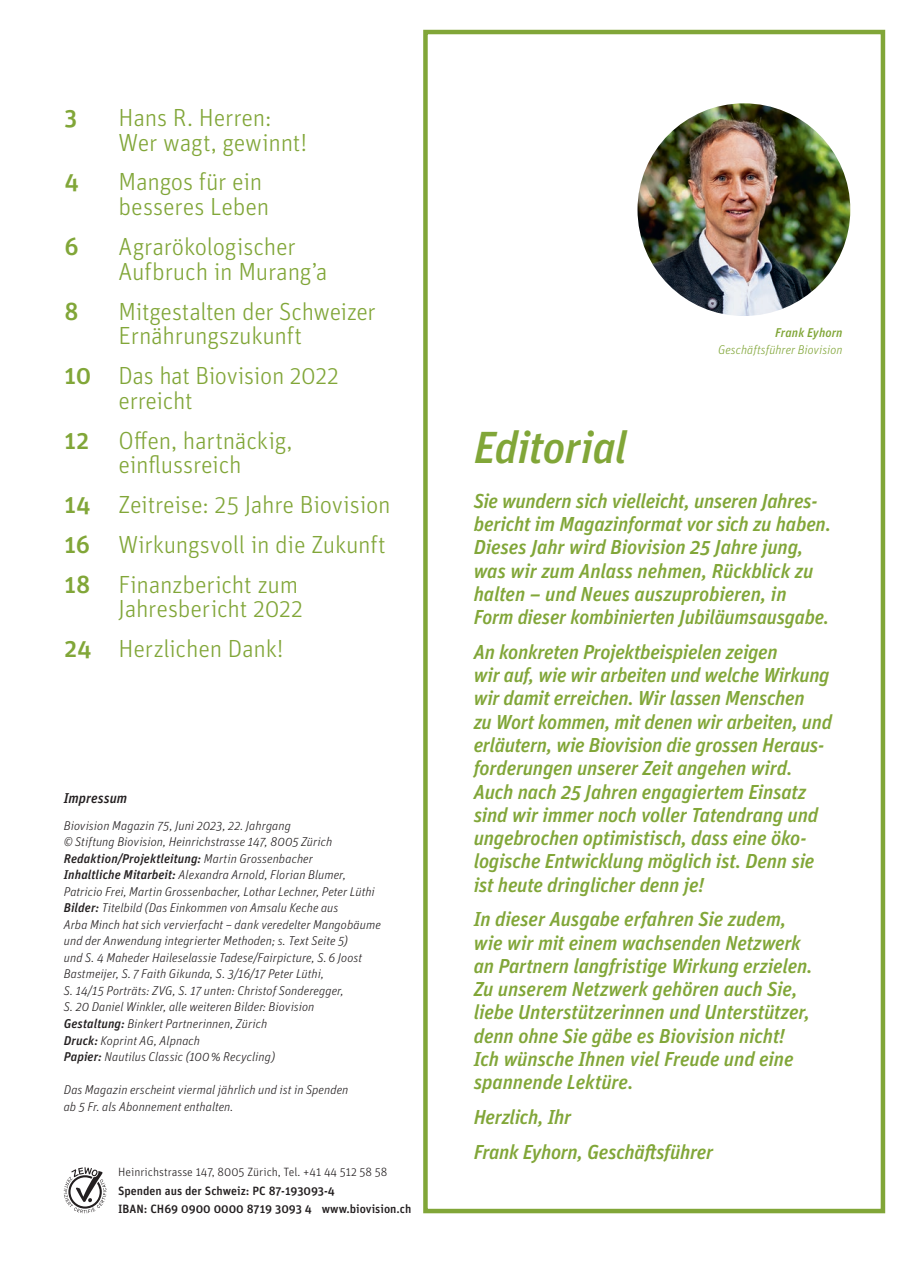
<style>
.page{position:relative;width:915px;height:1276px;background:#fff}
.page>*{position:absolute;margin:0;border:0;box-sizing:border-box;transform-origin:0 0}
.t1{font:italic 500 45px "Unit OT";letter-spacing:-.015em;color:#81a638}
.t2{font:300 24.75px/24.8px "Unit OT";letter-spacing:-.01em;color:#81a638}
.t3{font:500 24.75px "Unit OT";color:#81a638}
.t4{font:italic 500 20.25px/23.2px "Unit OT";letter-spacing:-.01em;color:#81a638}
.t5{font:italic 500 14.25px "Unit OT";letter-spacing:.005em;color:#231f20}
.t6{font:italic 300 12.75px/16.5px "Unit OT";color:#231f20}
.t7{font:italic 300 12.75px "Unit OT";color:#81a638}
.t8{font:italic 500 12.75px "Unit OT";letter-spacing:.005em;color:#81a638}
.t9{font:500 12px/18.1px "Unit OT";color:#231f20}
.t10{font:300 12px "Unit OT";color:#231f20}
.s1{font-weight:500}
</style>
<div class="page">
<svg style="left:64px;top:1167px;width:42px;height:46px"></svg>
<div style="left:423px;top:30px;width:461px;height:1183px;border:4px solid #81a638"></div>
<hr style="left:914px;top:0;width:1px;height:1276px;background:#5fa6c1">
<img style="left:637px;top:103px;width:213px;height:213px;border-radius:106px">
<p class="t3" style="left:64px;top:102px;width:14px">3</p>
<p class="t2" style="left:118px;top:105px;width:190px">Hans R. Herren:<br>Wer wagt, gewinnt!</p>
<p class="t3" style="left:64px;top:167px;width:16px">4</p>
<p class="t2" style="left:118px;top:170px;width:152px">Mangos für ein besseres Leben</p>
<p class="t3" style="left:64px;top:231px;width:16px">6</p>
<p class="t2" style="left:118px;top:234px;width:210px">Agrarökologischer<br>Aufbruch in Murang’a</p>
<p class="t3" style="left:64px;top:296px;width:16px">8</p>
<p class="t2" style="left:118px;top:299px;width:259px">Mitgestalten der Schweizer<br>Ernährungszukunft</p>
<p class="t2" style="left:118px;top:363px;width:222px;text-indent:-54px"><span class="s1">10</span> Das hat Biovision 2022 erreicht</p>
<p class="t2" style="left:64px;top:428px;width:229px;text-align:center"><span class="s1">12</span> Offen, hartnäckig, einflussreich</p>
<p class="t2" style="left:64px;top:485px;width:328px;line-height:39.8px"><span class="s1">14</span> Zeitreise: 25 Jahre Biovision<br><span class="s1">16</span> Wirkungsvoll in die Zukunft<br><span class="s1">18</span> Finanzbericht zum</p>
<p class="t2" style="left:64px;top:589px;width:240px;line-height:39.8px;text-indent:54px">Jahresbericht 2022<br><span class="s1">24</span> Herzlichen Dank!</p>
<p class="t5" style="left:64px;top:789px;width:65px">Impressum</p>
<p class="t6" style="left:64px;top:817px;width:318px">Biovision Magazin 75, Juni 2023, 22. Jahrgang<br>© Stiftung Biovision, Heinrichstrasse 147, 8005 Zürich <span class="s1">Redaktion/Projektleitung:</span> Martin Grossenbacher<br><span class="s1">Inhaltliche Mitarbeit:</span> Alexandra Arnold, Florian Blumer, Patricio Frei, Martin Grossenbacher, Lothar Lechner, Peter Lüthi <span class="s1">Bilder:</span> Titelbild (Das Einkommen von Amsalu Keche aus<br>Arba Minch hat sich vervierfacht – dank veredelter Mangobäume und der Anwendung integrierter Methoden; s. Text Seite 5)<br>und S. 4 Maheder Haileselassie Tadese/Fairpicture, S. 6 Joost Bastmeijer, S. 7 Faith Gikunda, S. 3/16/17 Peter Lüthi,<br>S. 14/15 Porträts: ZVG, S. 17 unten: Christof Sonderegger,<br>S. 20 Daniel Winkler, alle weiteren Bilder: Biovision<br><span class="s1">Gestaltung:</span> Binkert Partnerinnen, Zürich<br><span class="s1">Druck:</span> Koprint AG, Alpnach<br><span class="s1">Papier:</span> Nautilus Classic (100 % Recycling)</p>
<p class="t6" style="left:64px;top:1081px;width:286px">Das Magazin erscheint viermal jährlich und ist in Spenden ab 5 Fr. als Abonnement enthalten.</p>
<p class="t10" style="left:118px;top:1165px;width:270px">Heinrichstrasse 147, 8005 Zürich, Tel. +41 44 512 58 58</p>
<p class="t9" style="left:118px;top:1181px;width:295px">Spenden aus der Schweiz: PC 87-193093-4<br>IBAN: CH69 0900 0000 8719 3093 4 www.biovision.ch</p>
<p class="t8" style="left:775px;top:325px;width:69px">Frank Eyhorn</p>
<p class="t7" style="left:717px;top:342px;width:126px">Geschäftsführer Biovision</p>
<h1 class="t1" style="left:473px;top:419px;width:155px">Editorial</h1>
<p class="t4" style="left:473px;top:489px;width:359px">Sie wundern sich vielleicht, unseren Jahres&shy;bericht im Magazinformat vor sich zu haben.<br>Dieses Jahr wird Biovision 25 Jahre jung, was wir zum Anlass nehmen, Rückblick zu halten – und Neues auszuprobieren, in Form dieser kombinierten Jubiläumsausgabe.</p>
<p class="t4" style="left:473px;top:640px;width:359px">An konkreten Projektbeispielen zeigen<br>wir auf, wie wir arbeiten und welche Wirkung wir damit erreichen. Wir lassen Menschen<br>zu Wort kommen, mit denen wir arbeiten, und erläutern, wie Biovision die grossen Heraus&shy;forderungen unserer Zeit angehen wird.<br>Auch nach 25 Jahren engagiertem Einsatz sind wir immer noch voller Tatendrang und ungebrochen optimistisch, dass eine öko&shy;logische Entwicklung möglich ist. Denn sie ist heute dringlicher denn je!</p>
<p class="t4" style="left:473px;top:907px;width:340px">In dieser Ausgabe erfahren Sie zudem, wie wir mit einem wachsenden Netzwerk an Partnern langfristige Wirkung erzielen.<br>Zu unserem Netzwerk gehören auch Sie, liebe Unterstützerinnen und Unterstützer, denn ohne Sie gäbe es Biovision nicht!<br>Ich wünsche Ihnen viel Freude und eine spannende Lektüre.</p>
<p class="t4" style="left:473px;top:1099px;width:241px;line-height:34.8px">Herzlich, Ihr<br>Frank Eyhorn, Geschäftsführer</p>
</div>
